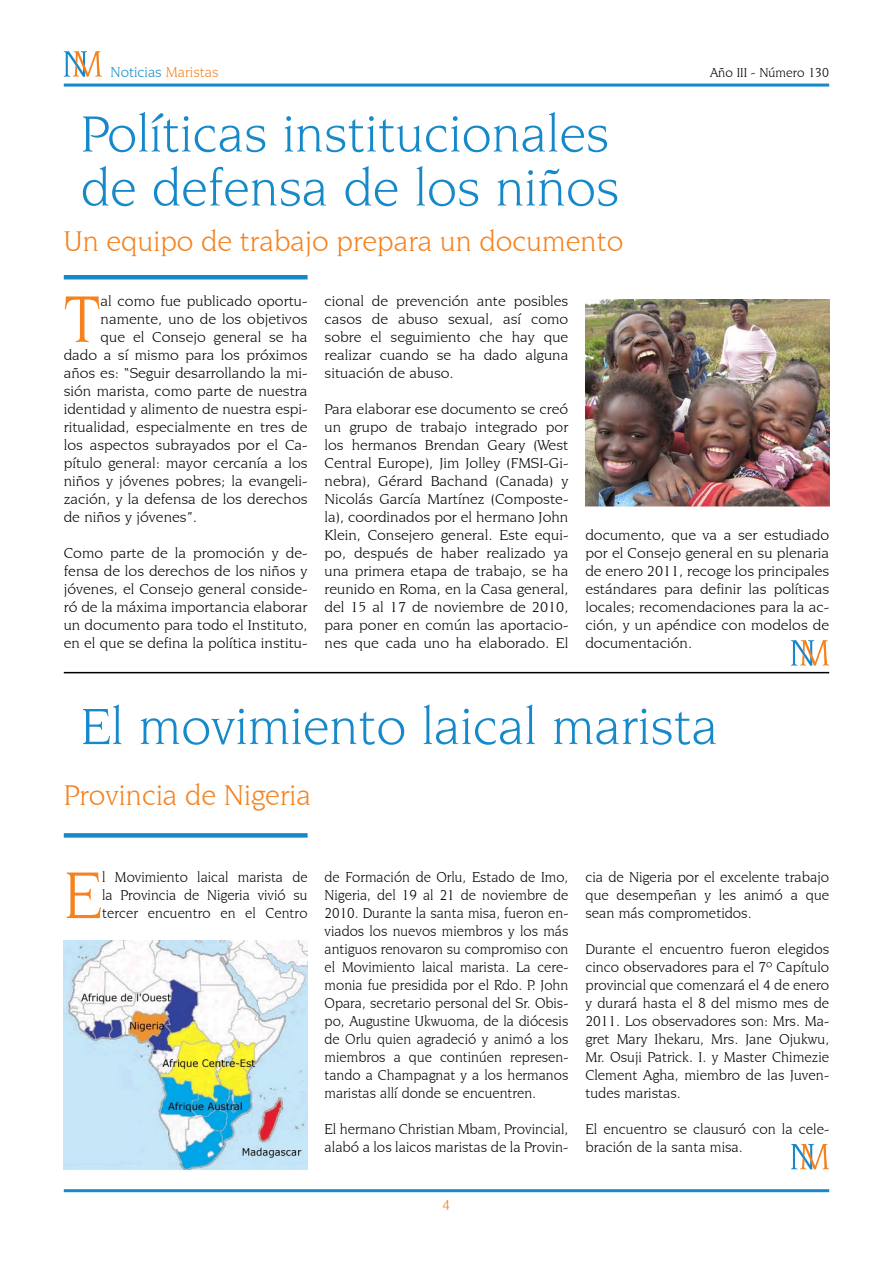
<style>
.page{position:relative;width:893px;height:1263px;background:#fff}
.page>*{position:absolute;margin:0;border:0;box-sizing:border-box;transform-origin:0 0}
.t1{font:70.05px "Novarese IT Cby BT";color:#f5821f;scale:1.05 1}
.t2{font:70.05px "Novarese IT Cby BT";color:#f5821f}
.t3{font:54px/54px "Novarese IT Cby BT";color:#1689ca}
.t4{font:30px "Novarese IT Cby BT";color:#f5821f}
.t5{font:15px/18px "Novarese IT Cby BT";color:#000;text-align:justify;scale:1.05 1}
.t6{font:15px/18px "Novarese IT Cby BT";color:#000;text-align:justify}
.t7{font:15px "Novarese IT Cby BT";color:#1689ca}
.t8{font:13.5px "Novarese IT Cby BT";color:#000}
.s1{color:#f5821f}
</style>
<div class="page">
<hr style="left:64px;top:1189px;width:765px;height:3px;background:#1689ca">
<hr style="left:64px;top:84px;width:765px;height:3px;background:#1689ca">
<svg style="left:64px;top:51px;width:38px;height:26px"></svg>
<hr style="left:64px;top:275px;width:244px;height:4px;background:#1689ca">
<img style="left:585px;top:300px;width:244px;height:207px">
<svg style="left:791px;top:640px;width:38px;height:26px"></svg>
<div style="left:64px;top:833px;width:244px;height:5px;background:#1689ca"></div>
<hr style="left:64px;top:672px;width:765px;height:1px;background:#000">
<img style="left:64px;top:940px;width:244px;height:229px">
<svg style="left:791px;top:1144px;width:38px;height:25px"></svg>
<p class="t7" style="left:111px;top:63px;width:110px">Noticias <span class="s1">Maristas</span></p>
<p class="t8" style="left:710px;top:64px;width:121px">Año III - Número 130</p>
<h2 class="t3" style="left:81px;top:106px;width:540px">Políticas institucionales de defensa de los niños</h2>
<h3 class="t4" style="left:64px;top:223px;width:561px">Un equipo de trabajo prepara un documento</h3>
<h1 class="t1" style="left:64px;top:278px;width:37px">T</h1>
<p class="t5" style="left:101px;top:292px;width:199px">al como fue publicado oportu-</p>
<p class="t5" style="left:325px;top:292px;width:234px">cional de prevención ante posibles casos de abuso sexual, así como sobre el seguimiento che hay que realizar cuando se ha dado alguna situación de abuso.</p>
<p class="t5" style="left:325px;top:400px;width:234px">Para elaborar ese documento se creó un grupo de trabajo integrado por los hermanos Brendan Geary (West Central Europe), Jim Jolley (FMSI-Gi&shy;nebra), Gérard Bachand (Canada) y Nicolás García Martínez (Composte&shy;la), coordinados por el hermano John Klein, Consejero general. Este equi&shy;po, después de haber realizado ya una primera etapa de trabajo, se ha reunido en Roma, en la Casa general, del 15 al 17 de noviembre de 2010, para poner en común las aportacio&shy;nes que cada uno ha elaborado. El</p>
<p class="t5" style="left:101px;top:310px;width:199px">namente, uno de los objetivos</p>
<p class="t5" style="left:101px;top:328px;width:199px">que el Consejo general se ha</p>
<p class="t5" style="left:64px;top:346px;width:234px">dado a sí mismo para los próximos</p>
<p class="t5" style="left:64px;top:364px;width:234px">años es: “Seguir desarrollando la mi-</p>
<p class="t5" style="left:64px;top:382px;width:234px">sión marista, como parte de nuestra</p>
<p class="t5" style="left:64px;top:400px;width:234px">identidad y alimento de nuestra espi-</p>
<p class="t5" style="left:64px;top:418px;width:234px">ritualidad, especialmente en tres de</p>
<p class="t5" style="left:64px;top:436px;width:234px">los aspectos subrayados por el Ca-</p>
<p class="t5" style="left:64px;top:454px;width:234px">pítulo general: mayor cercanía a los</p>
<p class="t5" style="left:64px;top:472px;width:234px">niños y jóvenes pobres; la evangeli-</p>
<p class="t5" style="left:64px;top:490px;width:234px">zación, y la defensa de los derechos</p>
<p class="t5" style="left:64px;top:508px;width:128px">de niños y jóvenes”.</p>
<p class="t5" style="left:64px;top:544px;width:234px">Como parte de la promoción y de&shy;fensa de los derechos de los niños y jóvenes, el Consejo general conside&shy;ró de la máxima importancia elaborar un documento para todo el Instituto, en el que se defina la política institu-</p>
<p class="t5" style="left:585px;top:526px;width:234px">documento, que va a ser estudiado por el Consejo general en su plenaria de enero 2011, recoge los principales estándares para definir las políticas locales; recomendaciones para la ac&shy;ción, y un apéndice con modelos de documentación.</p>
<h2 class="t3" style="left:81px;top:699px;width:639px">El movimiento laical marista</h2>
<h3 class="t4" style="left:64px;top:778px;width:249px">Provincia de Nigeria</h3>
<h1 class="t2" style="left:64px;top:854px;width:40px">E</h1>
<p class="t6" style="left:102px;top:868px;width:207px">l Movimiento laical marista de la Provincia de Nigeria vivió su tercer encuentro en el Centro</p>
<p class="t6" style="left:325px;top:868px;width:245px">de Formación de Orlu, Estado de Imo, Nigeria, del 19 al 21 de noviembre de 2010. Durante la santa misa, fueron en&shy;viados los nuevos miembros y los más antiguos renovaron su compromiso con el Movimiento laical marista. La cere&shy;monia fue presidida por el Rdo. P. John Opara, secretario personal del Sr. Obis&shy;po, Augustine Ukwuoma, de la diócesis de Orlu quien agradeció y animó a los miembros a que continúen represen&shy;tando a Champagnat y a los hermanos maristas allí donde se encuentren.</p>
<p class="t6" style="left:325px;top:1120px;width:245px">El hermano Christian Mbam, Provincial, alabó a los laicos maristas de la Provin-</p>
<p class="t6" style="left:585px;top:868px;width:245px">cia de Nigeria por el excelente trabajo que desempeñan y les animó a que sean más comprometidos.</p>
<p class="t6" style="left:585px;top:940px;width:245px">Durante el encuentro fueron elegidos cinco observadores para el 7º Capítulo provincial que comenzará el 4 de enero y durará hasta el 8 del mismo mes de 2011. Los observadores son: Mrs. Ma&shy;gret Mary Ihekaru, Mrs. Jane Ojukwu, Mr. Osuji Patrick. I. y Master Chimezie Clement Agha, miembro de las Juven&shy;tudes maristas.</p>
<p class="t6" style="left:585px;top:1120px;width:245px">El encuentro se clausuró con la cele&shy;bración de la santa misa.</p>
</div>
